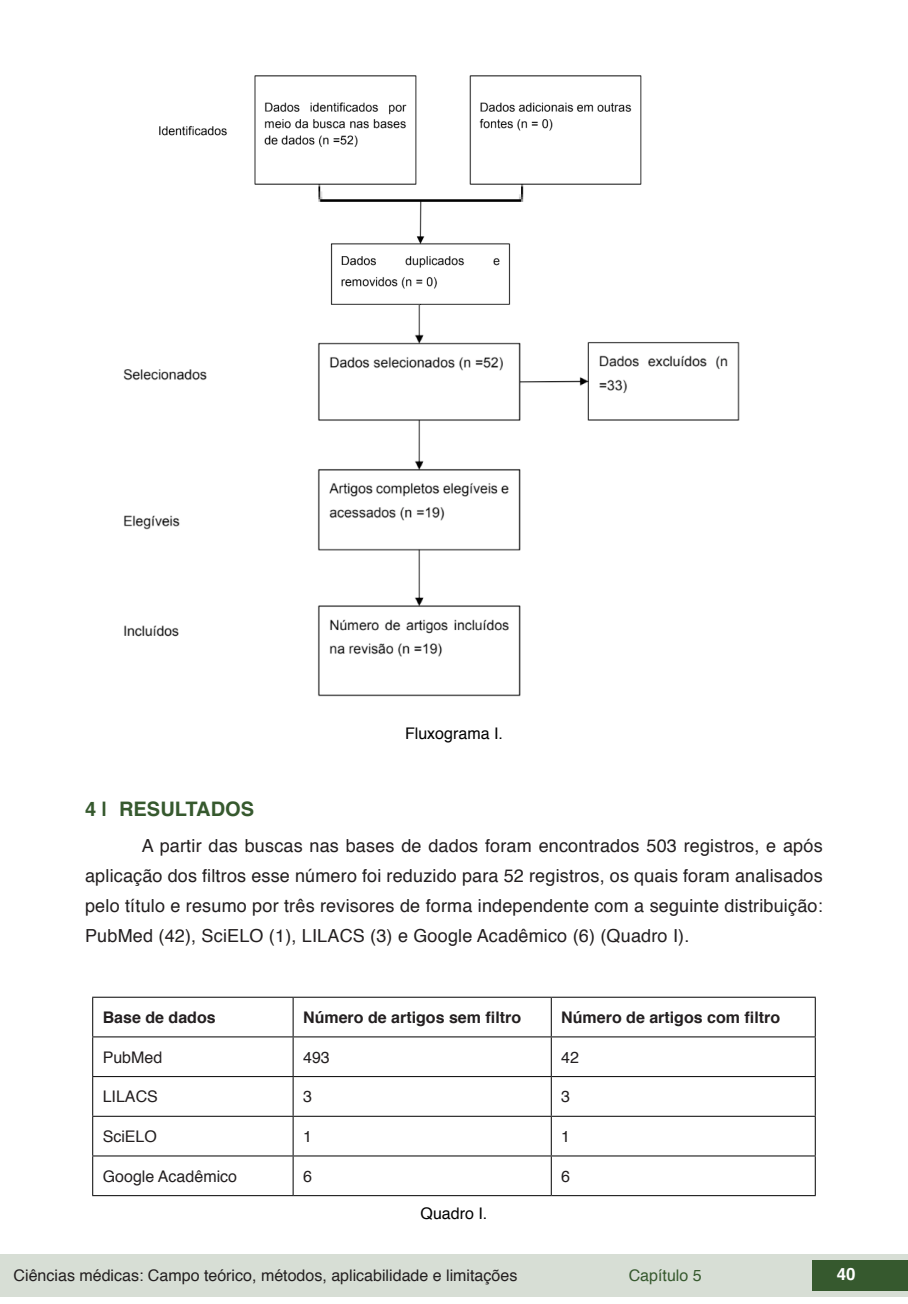
<style>
.page{position:relative;width:908px;height:1304px;background:#fff}
.page>*{position:absolute;margin:0;border:0;box-sizing:border-box;transform-origin:0 0}
.t1{font:700 20px "Helvetica";color:#36592e}
.txt{font:18px/30px "Helvetica";letter-spacing:.01em;color:#231f20;text-align:justify}
.t2{font:700 16.8px "Helvetica";color:#fff}
.tab_txt{font:16px "Helvetica";color:#231f20}
.tab_txt-2{font:700 16px "Helvetica";color:#231f20}
.imagens_graf_tab{font:16px "Helvetica";color:#000}
.t3{font:16px "Helvetica";color:#36592e}
</style>
<div class="page">
<div style="left:0;top:1254px;width:906px;height:43px;background:#d7ded5"></div>
<div style="left:812px;top:1261px;width:95px;height:30px;background:#36592e"></div>
<img style="left:159px;top:75px;width:483px;height:230px">
<img style="left:123px;top:305px;width:617px;height:392px">
<hr style="left:92px;top:997px;width:201px;height:1px;background:#000">
<hr style="left:92px;top:998px;width:1px;height:38px;background:#000">
<hr style="left:293px;top:997px;width:258px;height:1px;background:#000">
<hr style="left:292px;top:998px;width:1px;height:38px;background:#000">
<hr style="left:551px;top:997px;width:264px;height:1px;background:#000">
<hr style="left:550px;top:998px;width:1px;height:38px;background:#000">
<hr style="left:814px;top:998px;width:1px;height:38px;background:#000">
<hr style="left:92px;top:1036px;width:201px;height:1px;background:#000">
<hr style="left:92px;top:1037px;width:1px;height:39px;background:#000">
<hr style="left:293px;top:1036px;width:258px;height:1px;background:#000">
<hr style="left:292px;top:1037px;width:1px;height:39px;background:#000">
<hr style="left:551px;top:1036px;width:264px;height:1px;background:#000">
<hr style="left:550px;top:1037px;width:1px;height:39px;background:#000">
<hr style="left:814px;top:1037px;width:1px;height:39px;background:#000">
<hr style="left:92px;top:1076px;width:201px;height:1px;background:#000">
<hr style="left:92px;top:1077px;width:1px;height:39px;background:#000">
<hr style="left:293px;top:1076px;width:258px;height:1px;background:#000">
<hr style="left:292px;top:1077px;width:1px;height:39px;background:#000">
<hr style="left:551px;top:1076px;width:264px;height:1px;background:#000">
<hr style="left:550px;top:1077px;width:1px;height:39px;background:#000">
<hr style="left:814px;top:1077px;width:1px;height:39px;background:#000">
<hr style="left:92px;top:1116px;width:201px;height:1px;background:#000">
<hr style="left:92px;top:1117px;width:1px;height:38px;background:#000">
<hr style="left:293px;top:1116px;width:258px;height:1px;background:#000">
<hr style="left:292px;top:1117px;width:1px;height:38px;background:#000">
<hr style="left:551px;top:1116px;width:264px;height:1px;background:#000">
<hr style="left:550px;top:1117px;width:1px;height:38px;background:#000">
<hr style="left:814px;top:1117px;width:1px;height:38px;background:#000">
<hr style="left:92px;top:1155px;width:201px;height:1px;background:#000">
<hr style="left:92px;top:1156px;width:1px;height:39px;background:#000">
<hr style="left:293px;top:1155px;width:258px;height:1px;background:#000">
<hr style="left:292px;top:1156px;width:1px;height:39px;background:#000">
<hr style="left:551px;top:1155px;width:264px;height:1px;background:#000">
<hr style="left:550px;top:1156px;width:1px;height:39px;background:#000">
<hr style="left:814px;top:1156px;width:1px;height:39px;background:#000">
<hr style="left:92px;top:1195px;width:201px;height:1px;background:#000">
<hr style="left:293px;top:1195px;width:258px;height:1px;background:#000">
<hr style="left:551px;top:1195px;width:264px;height:1px;background:#000">
<p class="imagens_graf_tab" style="left:405px;top:721px;width:99px">Fluxograma I.</p>
<p class="t1" style="left:85px;top:793px;width:170px">4 | RESULTADOS</p>
<p class="txt" style="left:85px;top:831px;width:738px;text-indent:57px">A partir das buscas nas bases de dados foram encontrados 503 registros, e após aplicação dos filtros esse número foi reduzido para 52 registros, os quais foram analisados pelo título e resumo por três revisores de forma independente com a seguinte distribuição:<br>PubMed (42), SciELO (1), LILACS (3) e Google Acadêmico (6) (Quadro I).</p>
<p class="tab_txt-2" style="left:103px;top:1004px;width:114px">Base de dados</p>
<p class="tab_txt-2" style="left:303px;top:1004px;width:219px">Número de artigos sem filtro</p>
<p class="tab_txt-2" style="left:561px;top:1004px;width:220px">Número de artigos com filtro</p>
<p class="tab_txt" style="left:103px;top:1045px;width:61px">PubMed</p>
<p class="tab_txt" style="left:303px;top:1045px;width:28px">493</p>
<p class="tab_txt" style="left:561px;top:1045px;width:19px">42</p>
<p class="tab_txt" style="left:103px;top:1084px;width:57px">LILACS</p>
<p class="tab_txt" style="left:303px;top:1084px;width:10px">3</p>
<p class="tab_txt" style="left:561px;top:1084px;width:10px">3</p>
<p class="tab_txt" style="left:103px;top:1124px;width:56px">SciELO</p>
<p class="tab_txt" style="left:303px;top:1124px;width:10px">1</p>
<p class="tab_txt" style="left:561px;top:1124px;width:10px">1</p>
<p class="tab_txt" style="left:103px;top:1164px;width:136px">Google Acadêmico</p>
<p class="tab_txt" style="left:303px;top:1164px;width:10px">6</p>
<p class="tab_txt" style="left:561px;top:1164px;width:10px">6</p>
<p class="imagens_graf_tab" style="left:420px;top:1201px;width:68px">Quadro I.</p>
<p class="tab_txt" style="left:14px;top:1263px;width:505px">Ciências médicas: Campo teórico, métodos, aplicabilidade e limitações</p>
<p class="t3" style="left:628px;top:1263px;width:74px">Capítulo 5</p>
<p class="t2" style="left:836px;top:1261px;width:20px">40</p>
</div>
